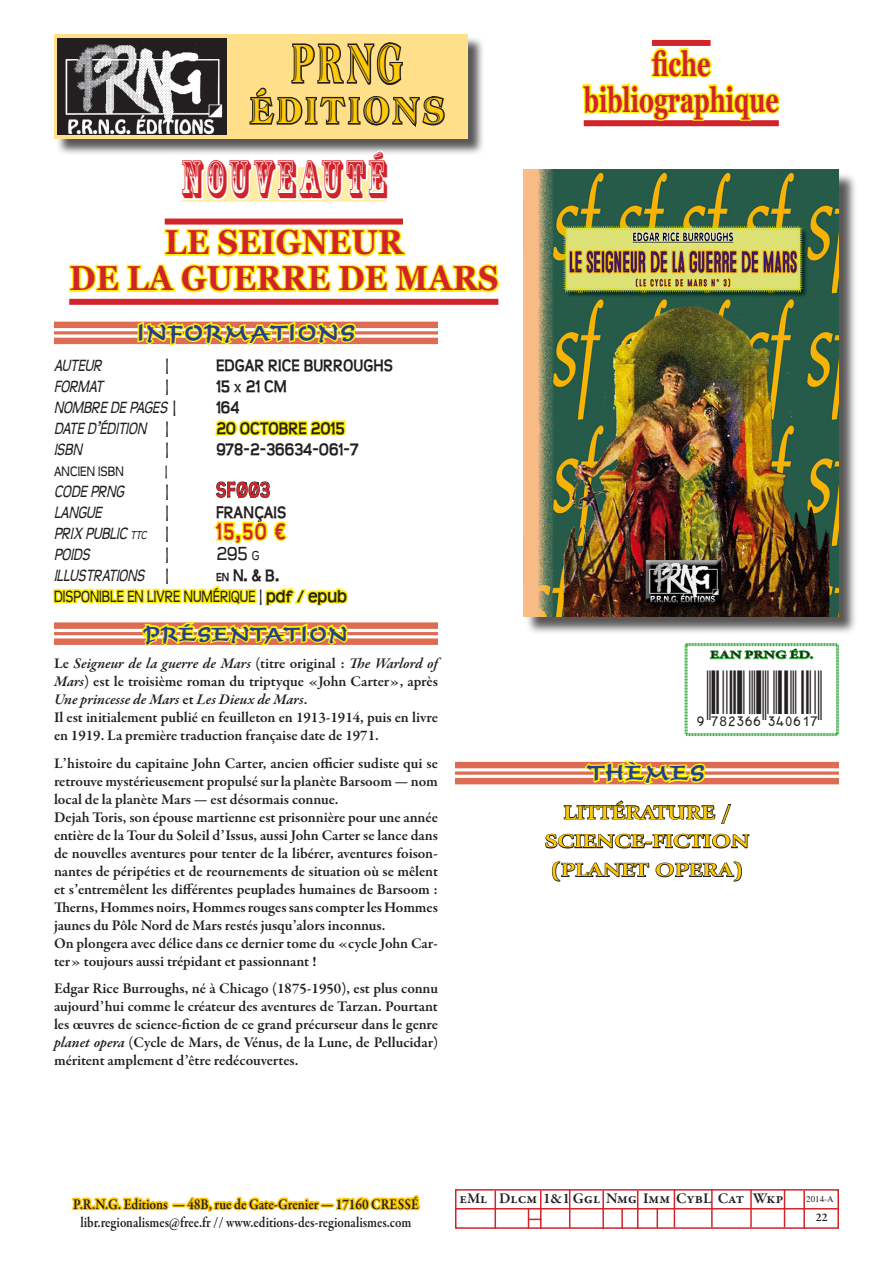
<style>
.page{position:relative;width:893px;height:1263px;background:#fff}
.page>*{position:absolute;margin:0;border:0;box-sizing:border-box;transform-origin:0 0}
.t1{font:52.65px "Atlantic Inline";color:#feca0a;scale:.57 1}
.Nouveauté{font:50.4px "Rosewood Std";letter-spacing:.085em;color:#d1232a;scale:.71 1}
.t2{font:35.1px "Atlantic Inline";letter-spacing:.09em;color:#feca0a;scale:.85 1}
.Titre_Livre__2C{font:700 34.65px/36px "Georgia";color:#d1232a;text-align:center;scale:.68 1}
.Titre_Livre__2C-2{font:700 34.65px "Georgia";color:#d1232a;scale:.91 1}
.Titre_Livre__2A{font:700 34.65px "Georgia";letter-spacing:.01em;color:#d1232a;scale:.91 1}
.Texte_1{font:700 24.15px "Teen";color:#d1232a;scale:.78 1}
.Informations{font:500 22.5px "Time Scr D";letter-spacing:.075em;color:#253f8e}
.Texte_1-2{font:700 22.5px "Teen";letter-spacing:.03em;color:#d1232a;scale:.8 1}
.Informations-2{font:500 21px "Time Scr D";letter-spacing:.075em;color:#253f8e}
.Texte_1-3{font:21px "Teen";color:#231f20;scale:.9 1}
.Thèmes{font:700 19.2px "Giovanni";color:#feca0a;scale:1.25 1}
.Texte_1-4{font:italic 18px "Teen";color:#231f20;scale:.9 1}
.Texte_1-5{font:700 18px "Teen";color:#231f20;scale:.9 1}
.Texte_1-6{font:18px "Teen";color:#231f20;scale:.82 1}
.Texte_1-7{font:700 18px "Teen";color:#231f20;scale:.9 1}
.Texte{font:600 15px/18px "Garamond Premr Pro";letter-spacing:-.005em;color:#231f20;text-align:justify}
.Texte-2{font:italic 600 15px/18px "Garamond Premr Pro";color:#231f20;text-align:justify}
.Texte-3{font:600 15px/18px "Garamond Premr Pro";letter-spacing:-.005em;color:#231f20;text-align:center;scale:.88 1}
.Texte_1-8{font:15px "Teen";color:#231f20;scale:.9 1}
.Texte_1-9{font:700 15px "Teen";color:#231f20;scale:.9 1}
.Texte-4{font:600 12px "Garamond Premr Pro";color:#231f20}
.Texte-5{font:600 11.25px "Garamond Premr Pro";letter-spacing:.02em;color:#231f20;scale:1.33 1}
.Interligne{font:9px "Times";color:#231f20}
.s1{font-size:12.6px}
.s2{font-weight:700;font-style:normal}
.s3{font-size:14.7px}
.s4{font-weight:700}
.s5{font-style:normal}
.s6{font-style:italic}
</style>
<div class="page">
<div style="left:652px;top:40px;width:59px;height:6px;background:#d1232a"></div>
<div style="left:584px;top:120px;width:195px;height:6px;background:#d1232a"></div>
<svg style="left:582px;top:48px;width:199px;height:75px"></svg>
<div style="left:54px;top:34px;width:414px;height:105px;background:#ffdf89"></div>
<img style="left:57px;top:38px;width:170px;height:97px">
<svg style="left:71px;top:1196px;width:98px;height:15px"></svg>
<div style="left:172px;top:1203px;width:14px;height:4px;border:3px solid #feca0a"></div>
<svg style="left:185px;top:1196px;width:137px;height:16px"></svg>
<div style="left:320px;top:1203px;width:14px;height:4px;border:3px solid #feca0a"></div>
<svg style="left:334px;top:1194px;width:87px;height:17px"></svg>
<div style="left:455px;top:1189px;width:384px;height:40px;border:2px solid #d1232a"></div>
<hr style="left:455px;top:1208px;width:384px;height:1px;background:#d1232a">
<hr style="left:495px;top:1190px;width:1px;height:39px;background:#d1232a">
<hr style="left:540px;top:1190px;width:1px;height:39px;background:#d1232a">
<hr style="left:602px;top:1190px;width:2px;height:39px;background:#d1232a">
<hr style="left:637px;top:1190px;width:1px;height:39px;background:#d1232a">
<hr style="left:621px;top:1208px;width:2px;height:21px;background:#d1232a">
<svg style="left:528px;top:1209px;width:12px;height:20px"></svg>
<hr style="left:674px;top:1189px;width:1px;height:38px;background:#d1232a">
<hr style="left:711px;top:1189px;width:2px;height:38px;background:#d1232a">
<hr style="left:803px;top:1190px;width:2px;height:39px;background:#d1232a">
<hr style="left:569px;top:1189px;width:1px;height:39px;background:#d1232a">
<hr style="left:750px;top:1189px;width:2px;height:38px;background:#d1232a">
<hr style="left:784px;top:1189px;width:1px;height:38px;background:#d1232a">
<svg style="left:657px;top:1209px;width:1px;height:19px"></svg>
<div style="left:54px;top:322px;width:384px;height:6px;background:#dd6c53"></div>
<hr style="left:54px;top:331px;width:384px;height:3px;background:#dd6c53">
<div style="left:54px;top:338px;width:384px;height:6px;background:#dd6c53"></div>
<div style="left:54px;top:622px;width:384px;height:7px;background:#dd6c53"></div>
<hr style="left:54px;top:632px;width:384px;height:3px;background:#dd6c53">
<div style="left:54px;top:638px;width:384px;height:7px;background:#dd6c53"></div>
<svg style="left:215px;top:420px;width:131px;height:17px;background:#fff43d"></svg>
<svg style="left:216px;top:481px;width:54px;height:17px"></svg>
<svg style="left:213px;top:521px;width:75px;height:23px"></svg>
<svg style="left:53px;top:585px;width:298px;height:61px"></svg>
<svg style="left:67px;top:41px;width:432px;height:305px"></svg>
<div style="left:455px;top:762px;width:384px;height:6px;background:#dd6c53"></div>
<svg style="left:455px;top:771px;width:384px;height:4px"></svg>
<div style="left:455px;top:778px;width:384px;height:6px;background:#dd6c53"></div>
<svg style="left:563px;top:760px;width:169px;height:64px"></svg>
<svg style="left:545px;top:833px;width:205px;height:16px"></svg>
<svg style="left:551px;top:861px;width:191px;height:21px"></svg>
<div style="left:525px;top:172px;width:332px;height:463px;background:#231f20;opacity:.75"></div>
<img style="left:523px;top:170px;width:316px;height:446px">
<svg style="left:684px;top:643px;width:155px;height:93px"></svg>
<h1 class="t1" style="left:291px;top:30px;width:198px">PRNG</h1>
<h3 class="t2" style="left:249px;top:88px;width:231px">ÉDITIONS</h3>
<p class="Nouveauté" style="left:181px;top:149px;width:291px">NOUVEAUTÉ</p>
<p class="Titre_Livre__2A" style="left:165px;top:220px;width:263px">LE SEIGNEUR</p>
<p class="Titre_Livre__2C-2" style="left:69px;top:256px;width:473px">DE LA GUERRE DE MARS</p>
<p class="Informations" style="left:137px;top:320px;width:220px">INFORMATIONS</p>
<p class="Texte_1-4" style="left:54px;top:355px;width:54px">AUTEUR</p>
<p class="Texte_1-5" style="left:166px;top:354px;width:5px">|</p>
<p class="Texte_1-5" style="left:216px;top:354px;width:198px">EDGAR RICE BURROUGHS</p>
<p class="Texte_1-4" style="left:54px;top:376px;width:56px">FORMAT</p>
<p class="Texte_1-5" style="left:166px;top:375px;width:5px">|</p>
<p class="Texte_1-5" style="left:216px;top:375px;width:80px">15 <span class="s1">X</span> 21 CM</p>
<p class="Texte_1-4" style="left:54px;top:397px;width:137px">NOMBRE DE PAGES <span class="s2">|</span></p>
<p class="Texte_1-5" style="left:216px;top:396px;width:28px">164</p>
<p class="Texte_1-4" style="left:54px;top:418px;width:129px">DATE D’ÉDITION <span class="s2">|</span></p>
<p class="Texte_1-5" style="left:216px;top:417px;width:145px">20 OCTOBRE 2015</p>
<p class="Texte_1-4" style="left:54px;top:439px;width:32px">ISBN</p>
<p class="Texte_1-5" style="left:166px;top:438px;width:5px">|</p>
<p class="Texte_1-5" style="left:216px;top:438px;width:160px">978-2-36634-061-7</p>
<p class="Texte_1-8" style="left:54px;top:463px;width:79px">ANCIEN ISBN</p>
<p class="Texte_1-9" style="left:165px;top:462px;width:4px">|</p>
<p class="Texte_1-4" style="left:54px;top:481px;width:79px">CODE PRNG</p>
<p class="Texte_1-5" style="left:166px;top:480px;width:5px">|</p>
<p class="Texte_1-2" style="left:216px;top:476px;width:69px">SFØØ3</p>
<p class="Texte_1-4" style="left:54px;top:502px;width:54px">LANGUE</p>
<p class="Texte_1-5" style="left:166px;top:501px;width:5px">|</p>
<p class="Texte_1-5" style="left:216px;top:501px;width:80px">FRANÇAIS</p>
<p class="Texte_1-4" style="left:54px;top:523px;width:129px">PRIX PUBLIC <span class="s1">ttc</span> <span class="s2">|</span></p>
<p class="Texte_1" style="left:216px;top:517px;width:91px">15,50 €</p>
<p class="Texte_1-4" style="left:54px;top:544px;width:41px">POIDS</p>
<p class="Texte_1-5" style="left:166px;top:543px;width:5px">|</p>
<p class="Texte_1-3" style="left:216px;top:542px;width:50px">295 <span class="s3">g</span></p>
<p class="Texte_1-4" style="left:54px;top:565px;width:129px">ILLUSTRATIONS <span class="s2">|</span></p>
<p class="Texte_1-7" style="left:216px;top:564px;width:72px"><span class="s1">EN</span> N. &amp; B.</p>
<p class="Texte_1-6" style="left:54px;top:586px;width:359px">DISPONIBLE EN LIVRE NUMÉRIQUE <span class="s4">| pdf / epub</span></p>
<p class="Informations-2" style="left:144px;top:622px;width:205px">PRÉSENTATION</p>
<p class="Texte-2" style="left:54px;top:655px;width:385px"><span class="s5">Le</span> Seigneur de la guerre de Mars <span class="s5">(titre original :</span> The Warlord of Mars<span class="s5">) est le troisième roman du triptyque «John Carter», après </span>Une princesse de Mars <span class="s5">et</span> Les Dieux de Mars<span class="s5">.</span></p>
<p class="Texte" style="left:54px;top:709px;width:385px">Il est initialement publié en feuilleton en 1913-1914, puis en livre en 1919. La première traduction française date de 1971.</p>
<p class="Texte" style="left:54px;top:755px;width:385px">L’histoire du capitaine John Carter, ancien officier sudiste qui se retrouve mystérieusement propulsé sur la planète Barsoom — nom local de la planète Mars — est désormais connue.</p>
<p class="Texte" style="left:54px;top:809px;width:385px">Dejah Toris, son épouse martienne est prisonnière pour une année entière de la Tour du Soleil d’Issus, aussi John Carter se lance dans de nouvelles aventures pour tenter de la libérer, aventures foison&shy;nantes de péripéties et de reournements de situation où se mêlent et s’entremêlent les différentes peuplades humaines de Barsoom :<br>Therns, Hommes noirs, Hommes rouges sans compter les Hommes jaunes du Pôle Nord de Mars restés jusqu’alors inconnus.</p>
<p class="Texte" style="left:54px;top:935px;width:385px">On plongera avec délice dans ce dernier tome du «cycle John Car&shy;ter» toujours aussi trépidant et passionnant !</p>
<p class="Texte" style="left:54px;top:980px;width:386px">Edgar Rice Burroughs, né à Chicago (1875-1950), est plus connu aujourd’hui comme le créateur des aventures de Tarzan. Pourtant les œuvres de science-fiction de ce grand précurseur dans le genre <span class="s6">planet opera</span> (Cycle de Mars, de Vénus, de la Lune, de Pellucidar) méritent amplement d’être redécouvertes.</p>
<h3 class="Titre_Livre__2C" style="left:584px;top:46px;width:289px">fiche bibliographique</h3>
<p class="Texte-5" style="left:710px;top:648px;width:79px">EAN PRNG ÉD.</p>
<p class="Informations" style="left:589px;top:760px;width:118px">THÈMES</p>
<p class="Thèmes" style="left:563px;top:801px;width:135px">LITTÉRATURE /</p>
<p class="Thèmes" style="left:545px;top:830px;width:165px">SCIENCE-FICTION</p>
<p class="Thèmes" style="left:550px;top:859px;width:156px">(PLANET OPERA)</p>
<p class="Texte-3" style="left:73px;top:1195px;width:395px">P.R.N.G. Editions — 48B, rue de Gate-Grenier — 17160 CRESSÉ libr.regionalismes@free.fr // www.editions-des-regionalismes.com</p>
<p class="Texte" style="left:459px;top:1189px;width:325px">eMl Dlcm 1&amp;1 Ggl Nmg Imm CybL Cat Wkp</p>
<p class="Interligne" style="left:806px;top:1194px;width:29px">2014-A</p>
<p class="Texte-4" style="left:816px;top:1209px;width:13px">22</p>
</div>
